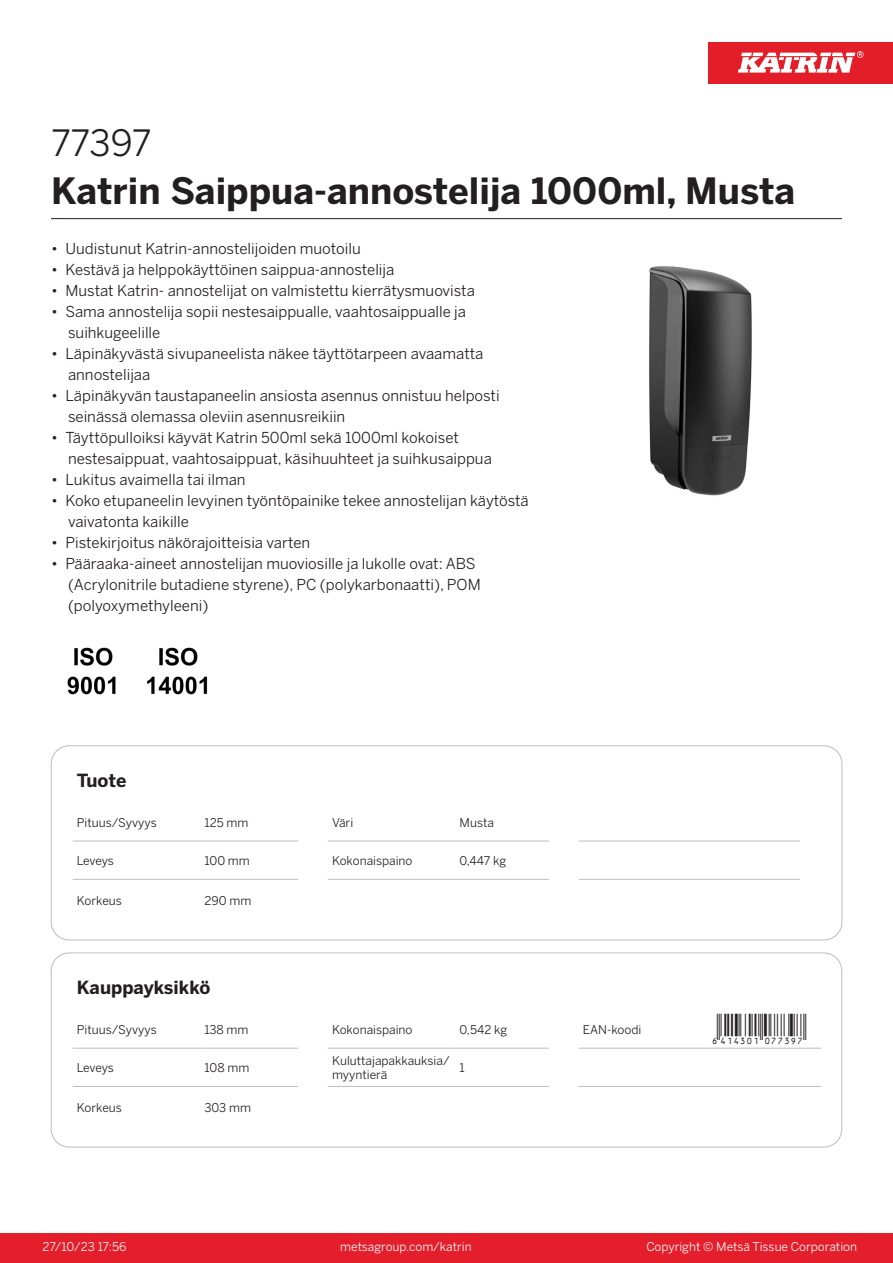
<style>
.page{position:relative;width:893px;height:1263px;background:#fff}
.page>*{position:absolute;margin:0;border:0;box-sizing:border-box;transform-origin:0 0}
.Product_Name{font:700 36px "Benton Sans";color:#231f20}
.External_material_co{font:36px "Benton Sans";letter-spacing:-.015em;color:#231f20}
.T_EAN{font:30px "Viisas EAN Matala";color:#231f20}
.T_TableHeader{font:700 18px "Benton Sans";color:#231f20}
.MarketingBullets{font:15px/21px "Benton Sans";color:#231f20}
.T_TableBody{font:12px/14.4px "Benton Sans";color:#231f20}
.t1{font:12px "Benton Sans";color:#fff}
</style>
<div class="page">
<div style="left:0;top:1233px;width:893px;height:30px;background:#e41e2b"></div>
<div style="left:708px;top:43px;width:185px;height:41px;background:#e31e28"></div>
<svg style="left:738px;top:51px;width:126px;height:22px"></svg>
<hr style="left:73px;top:841px;width:127px;height:1px;background:#bcbdc0">
<hr style="left:200px;top:841px;width:98px;height:1px;background:#bcbdc0">
<hr style="left:328px;top:841px;width:127px;height:1px;background:#bcbdc0">
<hr style="left:455px;top:841px;width:94px;height:1px;background:#bcbdc0">
<hr style="left:579px;top:841px;width:127px;height:1px;background:#bcbdc0">
<hr style="left:706px;top:841px;width:94px;height:1px;background:#bcbdc0">
<hr style="left:73px;top:879px;width:127px;height:1px;background:#bcbdc0">
<hr style="left:200px;top:879px;width:98px;height:1px;background:#bcbdc0">
<hr style="left:328px;top:879px;width:127px;height:1px;background:#bcbdc0">
<hr style="left:455px;top:879px;width:94px;height:1px;background:#bcbdc0">
<hr style="left:579px;top:879px;width:127px;height:1px;background:#bcbdc0">
<hr style="left:706px;top:879px;width:94px;height:1px;background:#bcbdc0">
<div style="left:51px;top:746px;width:791px;height:194px;border:1px solid #bcbdc0;border-radius:18px"></div>
<hr style="left:73px;top:1048px;width:127px;height:1px;background:#bcbdc0">
<hr style="left:200px;top:1048px;width:98px;height:1px;background:#bcbdc0">
<hr style="left:328px;top:1048px;width:127px;height:1px;background:#bcbdc0">
<hr style="left:455px;top:1048px;width:94px;height:1px;background:#bcbdc0">
<hr style="left:579px;top:1048px;width:127px;height:1px;background:#bcbdc0">
<hr style="left:706px;top:1048px;width:115px;height:1px;background:#bcbdc0">
<hr style="left:73px;top:1086px;width:127px;height:1px;background:#bcbdc0">
<hr style="left:200px;top:1086px;width:98px;height:1px;background:#bcbdc0">
<hr style="left:328px;top:1086px;width:127px;height:1px;background:#bcbdc0">
<hr style="left:455px;top:1086px;width:94px;height:1px;background:#bcbdc0">
<hr style="left:579px;top:1086px;width:127px;height:1px;background:#bcbdc0">
<hr style="left:706px;top:1086px;width:115px;height:1px;background:#bcbdc0">
<div style="left:51px;top:953px;width:791px;height:194px;border:1px solid #bcbdc0;border-radius:18px"></div>
<img style="left:649px;top:266px;width:103px;height:230px">
<img style="left:67px;top:647px;width:49px;height:48px">
<img style="left:147px;top:647px;width:61px;height:48px">
<hr style="left:51px;top:218px;width:791px;height:1px;background:#231f20">
<p class="External_material_co" style="left:51px;top:121px;width:102px">77397</p>
<p class="Product_Name" style="left:51px;top:168px;width:746px">Katrin Saippua-annostelija 1000ml, Musta</p>
<p class="MarketingBullets" style="left:51px;top:238px;width:311px">• Uudistunut Katrin-annostelijoiden muotoilu</p>
<p class="MarketingBullets" style="left:51px;top:259px;width:345px">• Kestävä ja helppokäyttöinen saippua-annostelija</p>
<p class="MarketingBullets" style="left:51px;top:280px;width:425px">• Mustat Katrin- annostelijat on valmistettu kierrätysmuovista</p>
<p class="MarketingBullets" style="left:68px;top:301px;width:400px;text-indent:-17px">• Sama annostelija sopii nestesaippualle, vaahtosaippualle ja suihkugeelille</p>
<p class="MarketingBullets" style="left:68px;top:343px;width:417px;text-indent:-17px">• Läpinäkyvästä sivupaneelista näkee täyttötarpeen avaamatta annostelijaa</p>
<p class="MarketingBullets" style="left:68px;top:385px;width:433px;text-indent:-17px">• Läpinäkyvän taustapaneelin ansiosta asennus onnistuu helposti seinässä olemassa oleviin asennusreikiin</p>
<p class="MarketingBullets" style="left:68px;top:427px;width:425px;text-indent:-17px">• Täyttöpulloiksi käyvät Katrin 500ml sekä 1000ml kokoiset nestesaippuat, vaahtosaippuat, käsihuuhteet ja suihkusaippua</p>
<p class="MarketingBullets" style="left:51px;top:469px;width:196px">• Lukitus avaimella tai ilman</p>
<p class="MarketingBullets" style="left:68px;top:490px;width:462px;text-indent:-17px">• Koko etupaneelin levyinen työntöpainike tekee annostelijan käytöstä vaivatonta kaikille</p>
<p class="MarketingBullets" style="left:51px;top:532px;width:261px">• Pistekirjoitus näkörajoitteisia varten</p>
<p class="MarketingBullets" style="left:68px;top:553px;width:414px;text-indent:-17px">• Pääraaka-aineet annostelijan muoviosille ja lukolle ovat: ABS (Acrylonitrile butadiene styrene), PC (polykarbonaatti), POM (polyoxymethyleeni)</p>
<p class="T_TableHeader" style="left:77px;top:769px;width:51px">Tuote</p>
<p class="T_TableBody" style="left:77px;top:815px;width:81px">Pituus/Syvyys</p>
<p class="T_TableBody" style="left:204px;top:815px;width:45px">125 mm</p>
<p class="T_TableBody" style="left:332px;top:815px;width:23px">Väri</p>
<p class="T_TableBody" style="left:460px;top:815px;width:36px">Musta</p>
<p class="T_TableBody" style="left:77px;top:853px;width:39px">Leveys</p>
<p class="T_TableBody" style="left:204px;top:853px;width:47px">100 mm</p>
<p class="T_TableBody" style="left:332px;top:853px;width:82px">Kokonaispaino</p>
<p class="T_TableBody" style="left:460px;top:853px;width:48px">0,447 kg</p>
<p class="T_TableBody" style="left:77px;top:894px;width:47px">Korkeus</p>
<p class="T_TableBody" style="left:204px;top:894px;width:48px">290 mm</p>
<p class="T_TableHeader" style="left:77px;top:976px;width:135px">Kauppayksikkö</p>
<p class="T_TableBody" style="left:77px;top:1022px;width:81px">Pituus/Syvyys</p>
<p class="T_TableBody" style="left:204px;top:1022px;width:46px">138 mm</p>
<p class="T_TableBody" style="left:332px;top:1022px;width:82px">Kokonaispaino</p>
<p class="T_TableBody" style="left:460px;top:1022px;width:49px">0,542 kg</p>
<p class="T_TableBody" style="left:583px;top:1022px;width:60px">EAN-koodi</p>
<p class="T_EAN" style="left:710px;top:1014px;width:97px">*6414301077397*</p>
<p class="T_TableBody" style="left:77px;top:1060px;width:39px">Leveys</p>
<p class="T_TableBody" style="left:204px;top:1060px;width:46px">108 mm</p>
<p class="T_TableBody" style="left:332px;top:1053px;width:119px">Kuluttajapakkauksia/ myyntierä</p>
<p class="T_TableBody" style="left:460px;top:1060px;width:7px">1</p>
<p class="T_TableBody" style="left:77px;top:1101px;width:47px">Korkeus</p>
<p class="T_TableBody" style="left:204px;top:1101px;width:48px">303 mm</p>
<p class="t1" style="left:43px;top:1239px;width:85px">27/10/23 17:56</p>
<p class="t1" style="left:340px;top:1239px;width:133px">metsagroup.com/katrin</p>
<p class="t1" style="left:646px;top:1239px;width:212px">Copyright © Metsä Tissue Corporation</p>
</div>
